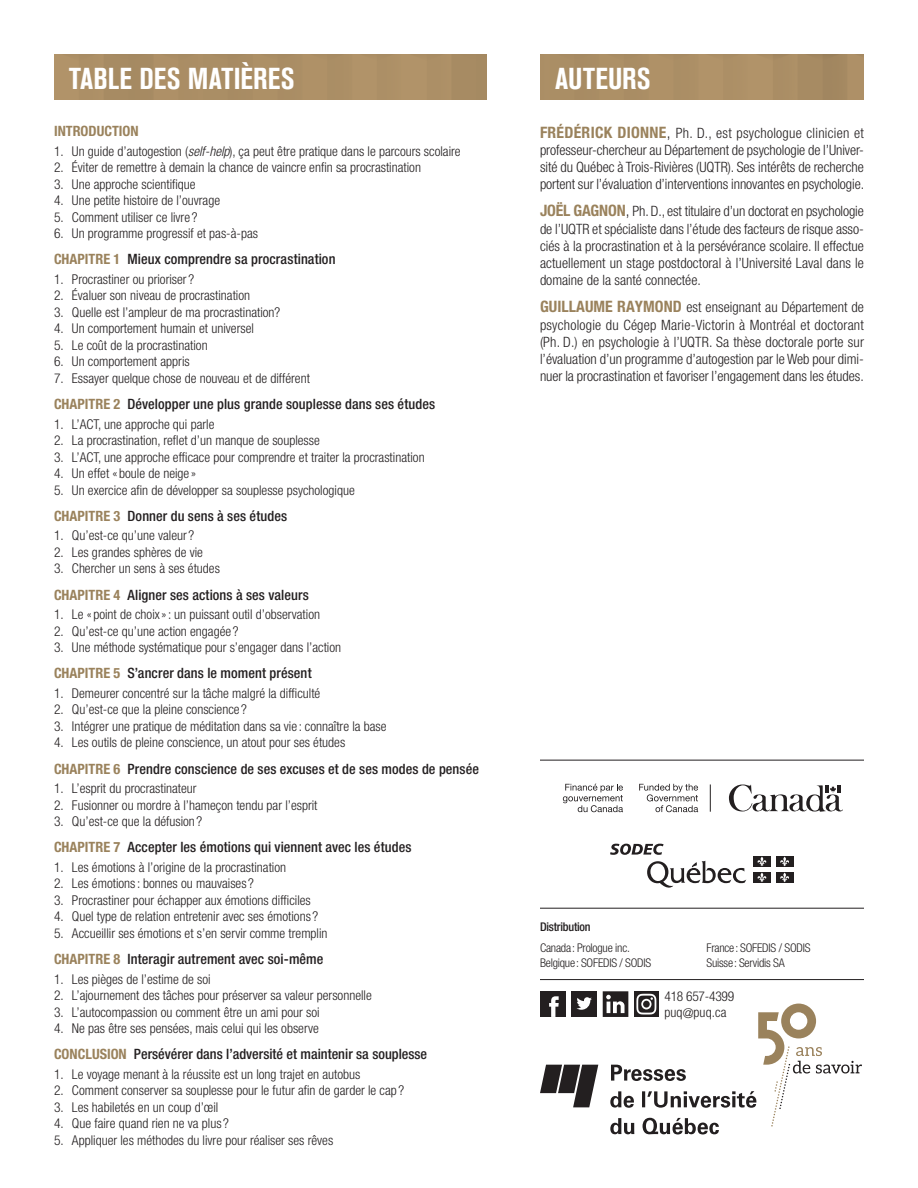
<style>
.page{position:relative;width:918px;height:1188px;background:#fff}
.page>*{position:absolute;margin:0;border:0;box-sizing:border-box;transform-origin:0 0}
._1_Fiche_Titre_verso{font:700 condensed 30px "Akzidenz Grotesk BE";letter-spacing:.01em;color:#fff}
._7_Fiche_bios_auteur{font:300 condensed 14.25px/17.2px "Helvetica Neue";letter-spacing:-.005em;color:#231f20;text-align:justify}
._3_Fiche_Niv2-verso{font:500 condensed 14.25px "Helvetica Neue";letter-spacing:.005em;color:#231f20}
._3_Fiche_Niv2-verso-2{font:700 condensed 14.25px "Helvetica Neue";color:#9a825c}
._4_Fiche_niv3-verso{font:300 condensed 13.5px "Helvetica Neue";color:#231f20}
._4_Fiche_niv3-verso-2{font:300 condensed 13.5px/15.9px "Helvetica Neue";letter-spacing:-.02em;color:#231f20}
.t1{font:300 condensed 12px/15px "Helvetica Neue";letter-spacing:-.02em;color:#231f20}
.t2{font:500 condensed 12px "Helvetica Neue";letter-spacing:-.02em;color:#231f20}
.s1{font-style:italic}
.s2{font-weight:700;color:#9a825c}
.s3{font-weight:700;font-size:15.75px;color:#9a825c}
.s4{font-size:15.75px}
</style>
<div class="page">
<div style="left:54px;top:55px;width:433px;height:45px;background:#ac8f66"></div>
<div style="left:540px;top:55px;width:324px;height:45px;background:#ab8e65"></div>
<hr style="left:540px;top:979px;width:324px;height:1px;background:#231f20">
<svg style="left:540px;top:991px;width:322px;height:143px"></svg>
<hr style="left:540px;top:908px;width:324px;height:1px;background:#231f20">
<hr style="left:540px;top:760px;width:324px;height:1px;background:#231f20">
<svg style="left:729px;top:784px;width:114px;height:28px"></svg>
<svg style="left:563px;top:784px;width:60px;height:28px"></svg>
<svg style="left:639px;top:784px;width:59px;height:28px"></svg>
<svg style="left:710px;top:784px;width:1px;height:28px"></svg>
<svg style="left:647px;top:861px;width:99px;height:27px"></svg>
<div style="left:753px;top:856px;width:18px;height:11px;background:#231f20"></div>
<svg style="left:757px;top:857px;width:10px;height:9px"></svg>
<div style="left:776px;top:856px;width:17px;height:11px;background:#231f20"></div>
<svg style="left:780px;top:857px;width:9px;height:9px"></svg>
<div style="left:753px;top:872px;width:18px;height:11px;background:#231f20"></div>
<svg style="left:757px;top:873px;width:10px;height:9px"></svg>
<div style="left:776px;top:872px;width:17px;height:11px;background:#231f20"></div>
<svg style="left:780px;top:873px;width:9px;height:9px"></svg>
<svg style="left:610px;top:844px;width:54px;height:11px"></svg>
<h1 class="_1_Fiche_Titre_verso" style="left:69px;top:61px;width:227px">TABLE DES MATIÈRES</h1>
<p class="_3_Fiche_Niv2-verso-2" style="left:54px;top:122px;width:86px">INTRODUCTION</p>
<p class="_4_Fiche_niv3-verso" style="left:54px;top:143px;width:408px">1. Un guide d’autogestion (<span class="s1">self-help</span>), ça peut être pratique dans le parcours scolaire</p>
<p class="_4_Fiche_niv3-verso" style="left:54px;top:160px;width:369px">2. Éviter de remettre à demain la chance de vaincre enfin sa procrastination</p>
<p class="_4_Fiche_niv3-verso" style="left:54px;top:176px;width:143px">3. Une approche scientifique</p>
<p class="_4_Fiche_niv3-verso" style="left:54px;top:193px;width:168px">4. Une petite histoire de l’ouvrage</p>
<p class="_4_Fiche_niv3-verso" style="left:54px;top:209px;width:145px">5. Comment utiliser ce livre ?</p>
<p class="_4_Fiche_niv3-verso" style="left:54px;top:226px;width:206px">6. Un programme progressif et pas-à-pas</p>
<p class="_3_Fiche_Niv2-verso" style="left:54px;top:251px;width:283px"><span class="s2">CHAPITRE 1</span> Mieux comprendre sa procrastination</p>
<p class="_4_Fiche_niv3-verso" style="left:54px;top:271px;width:142px">1. Procrastiner ou prioriser ?</p>
<p class="_4_Fiche_niv3-verso" style="left:54px;top:288px;width:198px">2. Évaluer son niveau de procrastination</p>
<p class="_4_Fiche_niv3-verso" style="left:54px;top:304px;width:228px">3. Quelle est l’ampleur de ma procrastination?</p>
<p class="_4_Fiche_niv3-verso" style="left:54px;top:321px;width:201px">4. Un comportement humain et universel</p>
<p class="_4_Fiche_niv3-verso" style="left:54px;top:337px;width:155px">5. Le coût de la procrastination</p>
<p class="_4_Fiche_niv3-verso" style="left:54px;top:354px;width:137px">6. Un comportement appris</p>
<p class="_4_Fiche_niv3-verso" style="left:54px;top:370px;width:257px">7. Essayer quelque chose de nouveau et de différent</p>
<p class="_3_Fiche_Niv2-verso" style="left:54px;top:396px;width:383px"><span class="s2">CHAPITRE 2</span> Développer une plus grande souplesse dans ses études</p>
<p class="_4_Fiche_niv3-verso" style="left:54px;top:416px;width:162px">1. L’ACT, une approche qui parle</p>
<p class="_4_Fiche_niv3-verso" style="left:54px;top:433px;width:267px">2. La procrastination, reflet d’un manque de souplesse</p>
<p class="_4_Fiche_niv3-verso" style="left:54px;top:449px;width:372px">3. L’ACT, une approche efficace pour comprendre et traiter la procrastination</p>
<p class="_4_Fiche_niv3-verso" style="left:54px;top:466px;width:144px">4. Un effet « boule de neige »</p>
<p class="_4_Fiche_niv3-verso" style="left:54px;top:482px;width:302px">5. Un exercice afin de développer sa souplesse psychologique</p>
<p class="_3_Fiche_Niv2-verso" style="left:54px;top:507px;width:235px"><span class="s2">CHAPITRE 3</span> Donner du sens à ses études</p>
<p class="_4_Fiche_niv3-verso" style="left:54px;top:528px;width:142px">1. Qu’est-ce qu’une valeur ?</p>
<p class="_4_Fiche_niv3-verso" style="left:54px;top:544px;width:150px">2. Les grandes sphères de vie</p>
<p class="_4_Fiche_niv3-verso" style="left:54px;top:561px;width:167px">3. Chercher un sens à ses études</p>
<p class="_3_Fiche_Niv2-verso" style="left:54px;top:586px;width:256px"><span class="s2">CHAPITRE 4</span> Aligner ses actions à ses valeurs</p>
<p class="_4_Fiche_niv3-verso" style="left:54px;top:607px;width:268px">1. Le « point de choix»: un puissant outil d’observation</p>
<p class="_4_Fiche_niv3-verso" style="left:54px;top:623px;width:186px">2. Qu’est-ce qu’une action engagée ?</p>
<p class="_4_Fiche_niv3-verso" style="left:54px;top:640px;width:289px">3. Une méthode systématique pour s’engager dans l’action</p>
<p class="_3_Fiche_Niv2-verso" style="left:54px;top:665px;width:259px"><span class="s2">CHAPITRE 5</span> S’ancrer dans le moment présent</p>
<p class="_4_Fiche_niv3-verso" style="left:54px;top:685px;width:268px">1. Demeurer concentré sur la tâche malgré la difficulté</p>
<p class="_4_Fiche_niv3-verso" style="left:54px;top:702px;width:195px">2. Qu’est-ce que la pleine conscience ?</p>
<p class="_4_Fiche_niv3-verso" style="left:54px;top:718px;width:334px">3. Intégrer une pratique de méditation dans sa vie : connaître la base</p>
<p class="_4_Fiche_niv3-verso" style="left:54px;top:735px;width:293px">4. Les outils de pleine conscience, un atout pour ses études</p>
<p class="_3_Fiche_Niv2-verso" style="left:54px;top:760px;width:427px"><span class="s2">CHAPITRE 6</span> Prendre conscience de ses excuses et de ses modes de pensée</p>
<p class="_4_Fiche_niv3-verso" style="left:54px;top:781px;width:144px">1. L’esprit du procrastinateur</p>
<p class="_4_Fiche_niv3-verso" style="left:54px;top:797px;width:265px">2. Fusionner ou mordre à l’hameçon tendu par l’esprit</p>
<p class="_4_Fiche_niv3-verso" style="left:54px;top:814px;width:150px">3. Qu’est-ce que la défusion ?</p>
<p class="_3_Fiche_Niv2-verso" style="left:54px;top:839px;width:359px"><span class="s2">CHAPITRE 7</span> Accepter les émotions qui viennent avec les études</p>
<p class="_4_Fiche_niv3-verso" style="left:54px;top:859px;width:234px">1. Les émotions à l’origine de la procrastination</p>
<p class="_4_Fiche_niv3-verso" style="left:54px;top:876px;width:202px">2. Les émotions: bonnes ou mauvaises ?</p>
<p class="_4_Fiche_niv3-verso" style="left:54px;top:892px;width:258px">3. Procrastiner pour échapper aux émotions difficiles</p>
<p class="_4_Fiche_niv3-verso" style="left:54px;top:909px;width:266px">4. Quel type de relation entretenir avec ses émotions ?</p>
<p class="_4_Fiche_niv3-verso" style="left:54px;top:925px;width:275px">5. Accueillir ses émotions et s’en servir comme tremplin</p>
<p class="_3_Fiche_Niv2-verso" style="left:54px;top:951px;width:271px"><span class="s2">CHAPITRE 8</span> Interagir autrement avec soi-même</p>
<p class="_4_Fiche_niv3-verso" style="left:54px;top:971px;width:158px">1. Les pièges de l’estime de soi</p>
<p class="_4_Fiche_niv3-verso" style="left:54px;top:988px;width:319px">2. L’ajournement des tâches pour préserver sa valeur personnelle</p>
<p class="_4_Fiche_niv3-verso" style="left:54px;top:1004px;width:267px">3. L’autocompassion ou comment être un ami pour soi</p>
<p class="_4_Fiche_niv3-verso" style="left:54px;top:1021px;width:266px">4. Ne pas être ses pensées, mais celui qui les observe</p>
<p class="_3_Fiche_Niv2-verso" style="left:54px;top:1046px;width:375px"><span class="s2">CONCLUSION</span> Persévérer dans l’adversité et maintenir sa souplesse</p>
<p class="_4_Fiche_niv3-verso" style="left:54px;top:1066px;width:308px">1. Le voyage menant à la réussite est un long trajet en autobus</p>
<p class="_4_Fiche_niv3-verso" style="left:54px;top:1083px;width:352px">2. Comment conserver sa souplesse pour le futur afin de garder le cap ?</p>
<p class="_4_Fiche_niv3-verso" style="left:54px;top:1099px;width:166px">3. Les habiletés en un coup d’œil</p>
<p class="_4_Fiche_niv3-verso" style="left:54px;top:1116px;width:177px">4. Que faire quand rien ne va plus ?</p>
<p class="_4_Fiche_niv3-verso" style="left:54px;top:1132px;width:281px">5. Appliquer les méthodes du livre pour réaliser ses rêves</p>
<p class="_1_Fiche_Titre_verso" style="left:555px;top:61px;width:97px">AUTEURS</p>
<p class="_7_Fiche_bios_auteur" style="left:540px;top:124px;width:326px"><span class="s3">FRÉDÉRICK DIONNE</span><span class="s4">,</span> Ph. D., est psychologue clinicien et professeur-chercheur au Département de psychologie de l’Univer&shy;sité du Québec à Trois-Rivières (UQTR). Ses intérêts de recherche portent sur l’évaluation d’interventions innovantes en psychologie.</p>
<p class="_7_Fiche_bios_auteur" style="left:540px;top:203px;width:326px"><span class="s3">JOËL GAGNON</span><span class="s4">,</span> Ph. D., est titulaire d’un doctorat en psychologie de l’UQTR et spécialiste dans l’étude des facteurs de risque asso&shy;ciés à la procrastination et à la persévérance scolaire. Il effectue actuellement un stage postdoctoral à l’Université Laval dans le domaine de la santé connectée.</p>
<p class="_7_Fiche_bios_auteur" style="left:540px;top:299px;width:326px"><span class="s3">GUILLAUME RAYMOND</span> est enseignant au Département de psychologie du Cégep Marie-Victorin à Montréal et doctorant (Ph. D.) en psychologie à l’UQTR. Sa thèse doctorale porte sur l’évaluation d’un programme d’autogestion par le Web pour dimi&shy;nuer la procrastination et favoriser l’engagement dans les études.</p>
<p class="t2" style="left:540px;top:919px;width:52px">Distribution</p>
<p class="t1" style="left:540px;top:940px;width:113px">Canada: Prologue inc.<br>Belgique: SOFEDIS / SODIS</p>
<p class="t1" style="left:706px;top:940px;width:105px">France: SOFEDIS / SODIS<br>Suisse: Servidis SA</p>
<p class="_4_Fiche_niv3-verso-2" style="left:664px;top:988px;width:71px">418 657-4399 puq@puq.ca</p>
</div>
